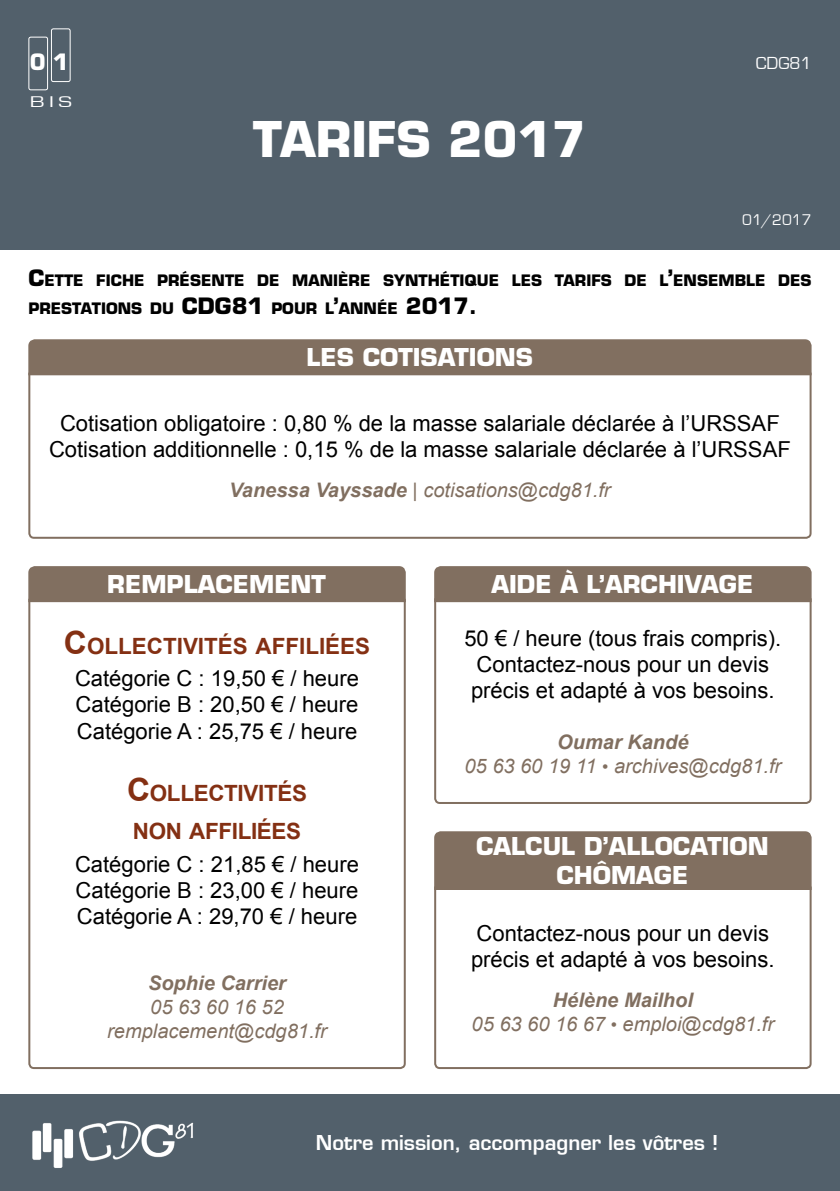
<style>
.page{position:relative;width:840px;height:1191px;background:#fff}
.page>*{position:absolute;margin:0;border:0;box-sizing:border-box;transform-origin:0 0}
.t1{font:700 48px "Eurostile LT Std";color:#fff}
.Titre_bloc{font:700 24px/28.8px "Eurostile LT Std";color:#fff;text-align:center}
.Style_de_paragraphe{font:700 22.4px/38.4px "Arial";letter-spacing:-.015em;color:#843013}
.Texte{font:22px/26.4px "Arial";color:#000}
.t2{font:700 22px "Eurostile LT Std";color:#fff}
.Coord{font:italic 20px "Arial";color:#816f60}
.Contact{font:italic 20px "Arial";color:#816f60}
.t3{font:600 20px "Eurostile LT";color:#fff}
.Contact-2{font:italic 700 20px "Arial";color:#816f60}
.Coord-2{font:italic 700 20px "Arial";color:#816f60}
.t4{font:18px "Eurostile";color:#fff}
.t5{font:16px "Eurostile";color:#fff}
.t6{font:16px "Eurostile";color:#fff;scale:1.5 1}
.t7{font:700 15.4px/28px "Eurostile LT Std";color:#000}
.s1{font-size:22px}
.s2{font-weight:700}
.s3{font-size:32px}
.s4{font-size:18px}
</style>
<div class="page">
<svg style="left:28px;top:376px;width:784px;height:163px"></svg>
<svg style="left:434px;top:603px;width:378px;height:201px"></svg>
<div style="left:0;top:1094px;width:839px;height:97px;background:#52606b"></div>
<img style="left:32px;top:1120px;width:162px;height:48px">
<div style="left:0;top:0;width:839px;height:249px;background:#52606b"></div>
<div style="left:28px;top:37px;width:20px;height:53px;border:1px solid #fff;border-radius:2px"></div>
<div style="left:51px;top:28px;width:20px;height:54px;border:1px solid #fff;border-radius:2px"></div>
<svg style="left:28px;top:603px;width:378px;height:466px"></svg>
<div style="left:28px;top:566px;width:378px;height:37px;background:#816f60"></div>
<div style="left:434px;top:566px;width:378px;height:37px;background:#816f60"></div>
<div style="left:28px;top:339px;width:784px;height:37px;background:#816f60"></div>
<svg style="left:434px;top:891px;width:378px;height:178px"></svg>
<div style="left:434px;top:831px;width:378px;height:60px;background:#816f60"></div>
<p class="t2" style="left:30px;top:48px;width:40px">0 1</p>
<p class="t6" style="left:30px;top:93px;width:30px">BIS</p>
<p class="t1" style="left:253px;top:109px;width:31px">TARIFS</p>
<p class="t1" style="left:448px;top:109px;width:140px">2017</p>
<p class="t4" style="left:755px;top:54px;width:57px">CDG81</p>
<p class="t5" style="left:741px;top:211px;width:71px">01/2017</p>
<p class="t7" style="left:28px;top:266px;width:784px"><span class="s1">C</span>ETTE FICHE PRÉSENTE DE MANIÈRE SYNTHÉTIQUE LES TARIFS DE L<span class="s1">’</span>ENSEMBLE DES<br>PRESTATIONS DU <span class="s1">CDG81</span> POUR L<span class="s1">’</span>ANNÉE <span class="s1">2017.</span></p>
<p class="Titre_bloc" style="left:306px;top:343px;width:228px">LES COTISATIONS</p>
<p class="Texte" style="left:60px;top:410px;width:720px">Cotisation obligatoire : 0,80 % de la masse salariale déclarée à l’URSSAF</p>
<p class="Texte" style="left:49px;top:436px;width:742px">Cotisation additionnelle : 0,15 % de la masse salariale déclarée à l’URSSAF</p>
<p class="Contact" style="left:229px;top:476px;width:382px"><span class="s2">Vanessa Vayssade</span> | cotisations@cdg81.fr</p>
<p class="Titre_bloc" style="left:107px;top:570px;width:220px">REMPLACEMENT</p>
<p class="Titre_bloc" style="left:491px;top:570px;width:263px">AIDE À L’ARCHIVAGE</p>
<p class="Style_de_paragraphe" style="left:64px;top:627px;width:307px"><span class="s3">C</span>OLLECTIVITÉS AFFILIÉES</p>
<p class="Texte" style="left:75px;top:665px;width:285px">Catégorie C : 19,50 € / heure</p>
<p class="Texte" style="left:76px;top:691px;width:284px">Catégorie B : 20,50 € / heure</p>
<p class="Texte" style="left:77px;top:718px;width:282px">Catégorie A : 25,75 € / heure</p>
<p class="Style_de_paragraphe" style="left:127px;top:774px;width:181px"><span class="s3">C</span>OLLECTIVITÉS<br>NON AFFILIÉES</p>
<p class="Texte" style="left:75px;top:851px;width:285px">Catégorie C : 21,85 € / heure</p>
<p class="Texte" style="left:76px;top:877px;width:284px">Catégorie B : 23,00 € / heure</p>
<p class="Texte" style="left:77px;top:903px;width:282px">Catégorie A : 29,70 € / heure</p>
<p class="Contact-2" style="left:148px;top:969px;width:139px">Sophie Carrier</p>
<p class="Coord" style="left:150px;top:994px;width:135px">05 63 60 16 52</p>
<p class="Coord" style="left:107px;top:1018px;width:221px">remplacement@cdg81.fr</p>
<p class="Texte" style="left:464px;top:625px;width:318px">50 € / heure (tous frais compris).</p>
<p class="Texte" style="left:471px;top:651px;width:305px">Contactez-nous pour un devis précis et adapté à vos besoins.</p>
<p class="Coord-2" style="left:557px;top:728px;width:133px">Oumar Kandé</p>
<p class="Coord" style="left:464px;top:753px;width:318px">05 63 60 19 11 <span class="s4">•</span> archives@cdg81.fr</p>
<p class="Titre_bloc" style="left:476px;top:832px;width:294px">CALCUL D’ALLOCATION<br>CHÔMAGE</p>
<p class="Texte" style="left:471px;top:920px;width:305px">Contactez-nous pour un devis précis et adapté à vos besoins.</p>
<p class="Contact-2" style="left:552px;top:986px;width:142px">Hélène Mailhol</p>
<p class="Coord" style="left:471px;top:1010px;width:304px">05 63 60 16 67 <span class="s4">•</span> emploi@cdg81.fr</p>
<p class="t3" style="left:316px;top:1130px;width:403px">Notre mission, accompagner les vôtres !</p>
</div>
